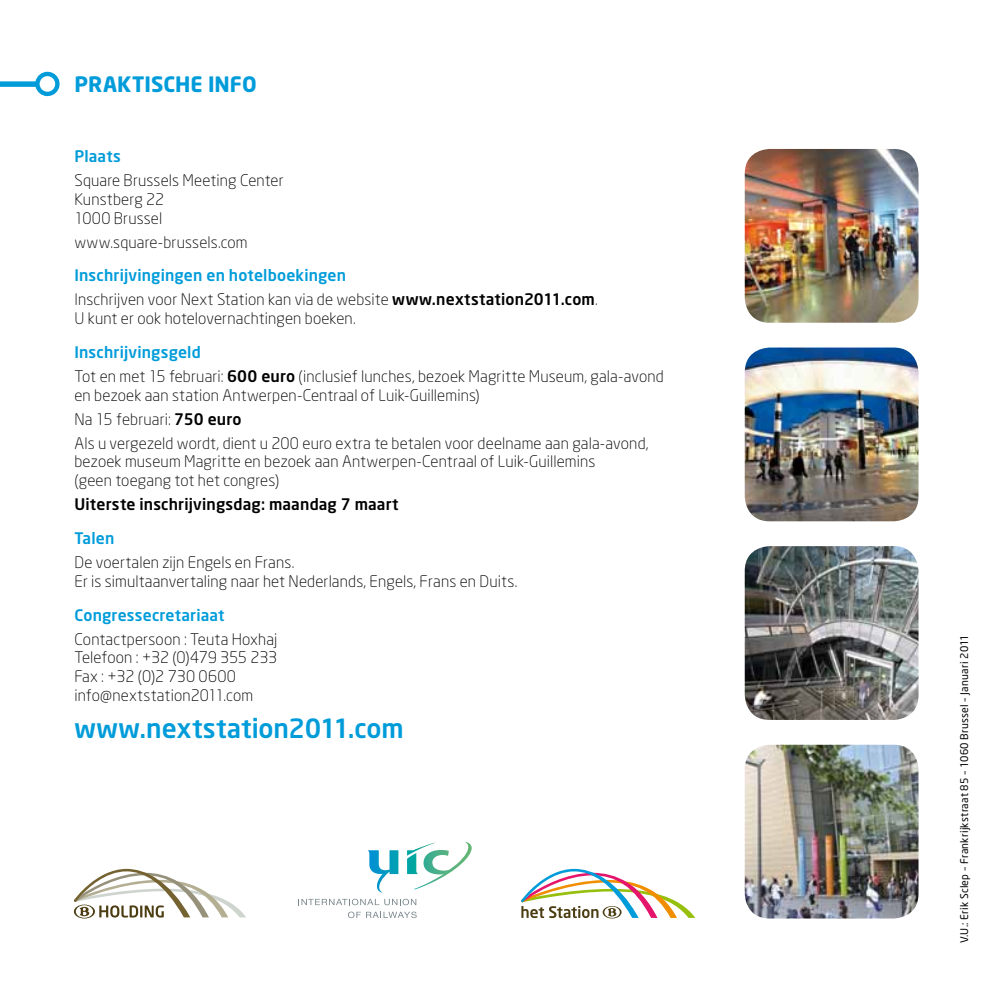
<style>
.page{position:relative;width:993px;height:993px;background:#fff}
.page>*{position:absolute;margin:0;border:0;box-sizing:border-box;transform-origin:0 0}
.t1{font:500 26.25px "Neo Sans";color:#009cda}
.t2{font:700 21px "Neo Sans";color:#009cda}
.t3{font:300 15.75px/18.9px "Neo Sans";letter-spacing:.01em;color:#000}
.t4{font:500 15.75px "Neo Sans";letter-spacing:.01em;color:#000}
.t5{font:500 15.75px "Neo Sans";letter-spacing:.01em;color:#009cda}
.t6{font:10.5px "Neo Sans";letter-spacing:.025em;color:#000}
.s1{font-weight:500;color:#009cda}
.s2{font-weight:500}
</style>
<div class="page">
<svg style="left:74px;top:868px;width:172px;height:50px"></svg>
<svg style="left:298px;top:898px;width:118px;height:6px"></svg>
<svg style="left:348px;top:911px;width:68px;height:6px"></svg>
<svg style="left:407px;top:841px;width:64px;height:48px"></svg>
<svg style="left:368px;top:850px;width:30px;height:42px"></svg>
<img style="left:744px;top:149px;width:174px;height:173px">
<img style="left:744px;top:347px;width:174px;height:174px">
<img style="left:744px;top:546px;width:174px;height:173px">
<img style="left:744px;top:744px;width:174px;height:174px">
<svg style="left:0;top:72px;width:60px;height:24px"></svg>
<svg style="left:521px;top:868px;width:174px;height:50px"></svg>
<h2 class="t2" style="left:74px;top:70px;width:184px">PRAKTISCHE INFO</h2>
<p class="t5" style="left:74px;top:146px;width:48px">Plaats</p>
<p class="t3" style="left:74px;top:170px;width:210px">Square Brussels Meeting Center<br>Kunstberg 22<br>1000 Brussel</p>
<p class="t3" style="left:74px;top:232px;width:175px">www.square-brussels.com</p>
<p class="t3" style="left:74px;top:263px;width:524px;line-height:23.8px"><span class="s1">Inschrijvingingen en hotelboekingen<br></span>Inschrijven voor Next Station kan via de website <span class="s2">www.nextstation2011.com</span>.</p>
<p class="t3" style="left:74px;top:309px;width:283px">U kunt er ook hotelovernachtingen boeken.</p>
<p class="t3" style="left:74px;top:340px;width:590px;line-height:23.8px"><span class="s1">Inschrijvingsgeld<br></span>Tot en met 15 februari: <span class="s2">600 euro</span> (inclusief lunches, bezoek Magritte Museum, gala-avond</p>
<p class="t3" style="left:74px;top:383px;width:575px;line-height:23.8px">en bezoek aan station Antwerpen-Centraal of Luik-Guillemins)<br>Na 15 februari: <span class="s2">750 euro<br></span>Als u vergezeld wordt, dient u 200 euro extra te betalen voor deelname aan gala-avond,</p>
<p class="t3" style="left:74px;top:452px;width:522px">bezoek museum Magritte en bezoek aan Antwerpen-Centraal of Luik-Guillemins (geen toegang tot het congres)</p>
<p class="t4" style="left:74px;top:494px;width:325px">Uiterste inschrijvingsdag: maandag 7 maart</p>
<p class="t5" style="left:74px;top:528px;width:41px">Talen</p>
<p class="t3" style="left:74px;top:552px;width:444px">De voertalen zijn Engels en Frans.<br>Er is simultaanvertaling naar het Nederlands, Engels, Frans en Duits.</p>
<p class="t5" style="left:74px;top:604px;width:152px">Congressecretariaat</p>
<p class="t3" style="left:74px;top:629px;width:204px">Contactpersoon : Teuta Hoxhaj<br>Telefoon : +32 (0)479 355 233<br>Fax : +32 (0)2 730 0600 info@nextstation2011.com</p>
<h1 class="t1" style="left:74px;top:711px;width:330px">www.nextstation2011.com</h1>
<p class="t6" style="left:957px;top:943px;width:310px;rotate:-90deg">V.U.: Erik Sclep – Frankrijkstraat 85 – 1060 Brussel – Januari 2011</p>
</div>
